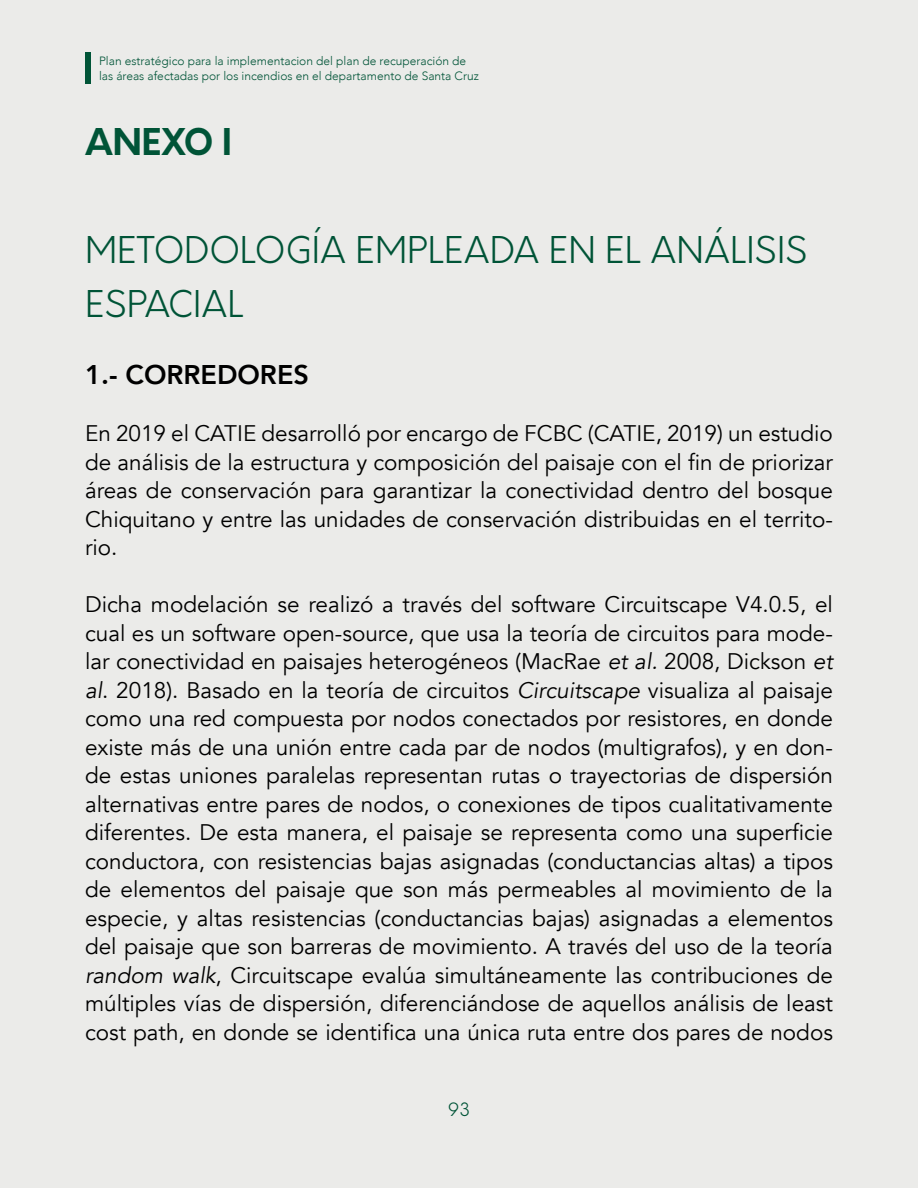
<style>
.page{position:relative;width:918px;height:1188px;background:#ebebe9}
.page>*{position:absolute;margin:0;border:0;box-sizing:border-box;transform-origin:0 0}
.t1{font:300 36px/54px "Orkney";color:#005437}
.t2{font:700 36px "Orkney";color:#005437}
.t3{font:800 27px "Avenir";color:#000}
.t4{font:22.5px/28.5px "Avenir";color:#000;text-align:justify}
.t5{font:300 18px "Orkney";color:#005437}
.t6{font:300 12px/15px "Avenir";color:#005437}
.s1{font-style:italic}
</style>
<div class="page">
<div style="left:85px;top:53px;width:5px;height:31px;background:#005437"></div>
<p class="t6" style="left:99px;top:53px;width:381px">Plan estratégico para la implementacion del plan de recuperación de las áreas afectadas por los incendios en el departamento de Santa Cruz</p>
<h1 class="t2" style="left:85px;top:117px;width:148px">ANEXO I</h1>
<h1 class="t1" style="left:85px;top:223px;width:724px">METODOLOGÍA EMPLEADA EN EL ANÁLISIS<br>ESPACIAL</h1>
<p class="t3" style="left:85px;top:354px;width:225px">1.- CORREDORES</p>
<p class="t4" style="left:85px;top:419px;width:749px">En 2019 el CATIE desarrolló por encargo de FCBC (CATIE, 2019) un estudio de análisis de la estructura y composición del paisaje con el fin de priorizar áreas de conservación para garantizar la conectividad dentro del bosque Chiquitano y entre las unidades de conservación distribuidas en el territo&shy;rio.</p>
<p class="t4" style="left:85px;top:590px;width:749px">Dicha modelación se realizó a través del software Circuitscape V4.0.5, el cual es un software open-source, que usa la teoría de circuitos para mode&shy;lar conectividad en paisajes heterogéneos (MacRae <span class="s1">et al.</span> 2008, Dickson <span class="s1">et al</span>. 2018). Basado en la teoría de circuitos <span class="s1">Circuitscape</span> visualiza al paisaje como una red compuesta por nodos conectados por resistores, en donde existe más de una unión entre cada par de nodos (multigrafos), y en don&shy;de estas uniones paralelas representan rutas o trayectorias de dispersión alternativas entre pares de nodos, o conexiones de tipos cualitativamente diferentes. De esta manera, el paisaje se representa como una superficie conductora, con resistencias bajas asignadas (conductancias altas) a tipos de elementos del paisaje que son más permeables al movimiento de la especie, y altas resistencias (conductancias bajas) asignadas a elementos del paisaje que son barreras de movimiento. A través del uso de la teoría <span class="s1">random walk</span>, Circuitscape evalúa simultáneamente las contribuciones de múltiples vías de dispersión, diferenciándose de aquellos análisis de least cost path, en donde se identifica una única ruta entre dos pares de nodos</p>
<p class="t5" style="left:448px;top:1098px;width:24px">93</p>
</div>
